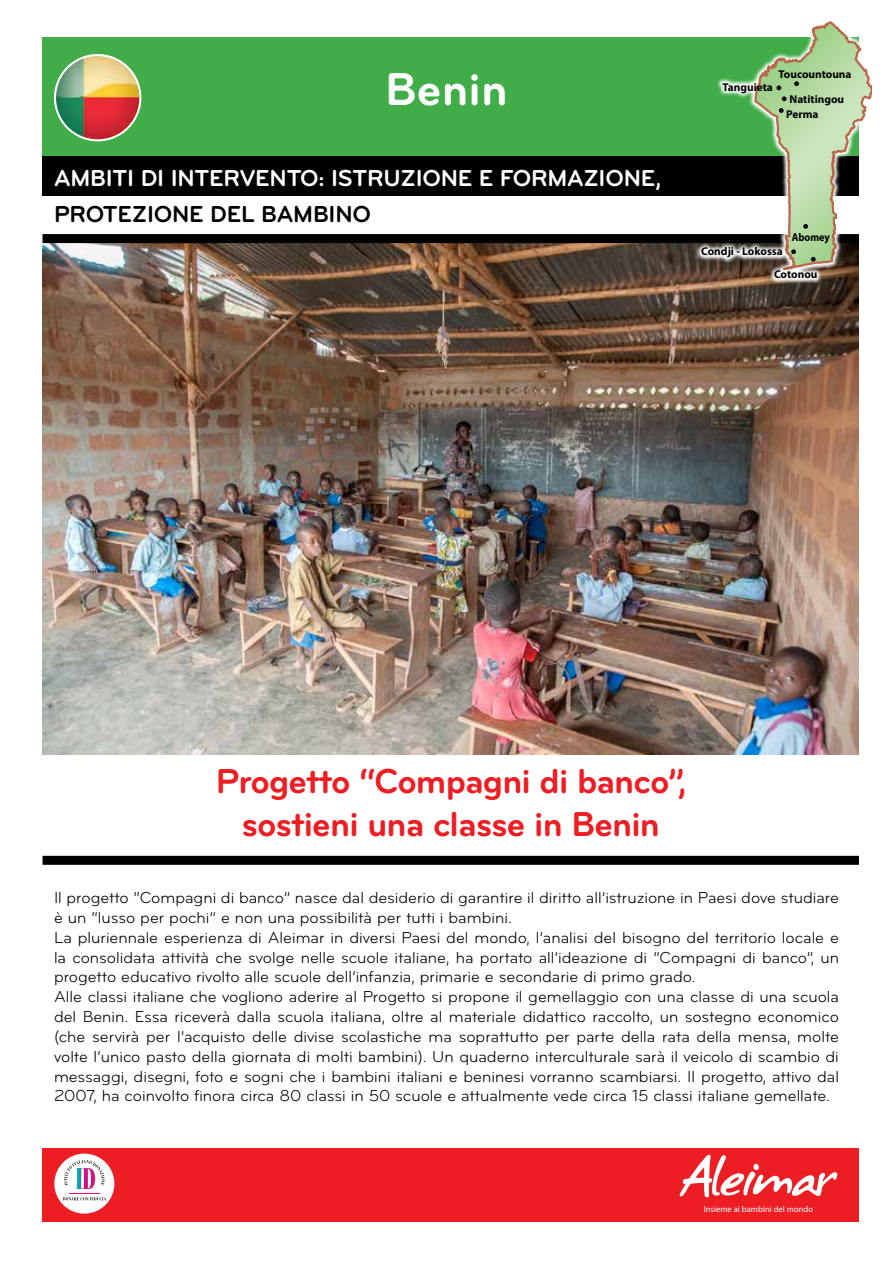
<style>
.page{position:relative;width:893px;height:1263px;background:#fff}
.page>*{position:absolute;margin:0;border:0;box-sizing:border-box;transform-origin:0 0}
.t1{font:700 48px "Bryant LG";color:#fff}
.t2{font:700 36px/43.2px "Bryant LG";letter-spacing:-.025em;color:#ed1d24;text-align:center}
.t3{font:700 24px "Bryant LG";letter-spacing:-.01em;color:#fff}
.t4{font:700 24px "Bryant LG";letter-spacing:-.01em;color:#000}
.t5{font:16.5px/19.8px "Bryant LG";color:#000}
.t6{font:700 11.25px "Myriad Pro";color:#000}
.t7{font:700 11.25px "Myriad Pro";color:#000;scale:.9 1}
.t8{font:8.7px "Myriad";color:#fff}
</style>
<div class="page">
<img style="left:43px;top:243px;width:816px;height:512px">
<div style="left:43px;top:37px;width:816px;height:119px;background:#41ad49"></div>
<div style="left:43px;top:156px;width:816px;height:40px;background:#000"></div>
<div style="left:43px;top:234px;width:816px;height:9px;background:#000"></div>
<div style="left:43px;top:856px;width:816px;height:9px;background:#000"></div>
<img style="left:55px;top:55px;width:85px;height:85px;border-radius:43px">
<div style="left:54px;top:54px;width:87px;height:87px;border:2px solid #fff;border-radius:50%"></div>
<div style="left:43px;top:1148px;width:816px;height:73px;background:#ed1d24"></div>
<svg style="left:680px;top:1155px;width:157px;height:42px"></svg>
<div style="left:54px;top:1153px;width:60px;height:60px;background:#fff;border-radius:50%"></div>
<svg style="left:64px;top:1160px;width:41px;height:29px"></svg>
<svg style="left:63px;top:1197px;width:43px;height:3px"></svg>
<hr style="left:69px;top:1193px;width:31px;height:1px;background:#ec008c">
<svg style="left:696px;top:78px;width:163px;height:206px"></svg>
<svg style="left:753px;top:21px;width:119px;height:262px"></svg>
<h1 class="t1" style="left:385px;top:59px;width:124px">BENIN</h1>
<h3 class="t3" style="left:54px;top:163px;width:609px">AMBITI DI INTERVENTO: ISTRUZIONE E FORMAZIONE,</h3>
<h3 class="t4" style="left:54px;top:199px;width:319px">PROTEZIONE DEL BAMBINO</h3>
<p class="t6" style="left:779px;top:67px;width:74px">Toucountouna</p>
<p class="t6" style="left:722px;top:79px;width:52px">Tanguieta</p>
<p class="t6" style="left:789px;top:91px;width:56px">Natitingou</p>
<p class="t6" style="left:786px;top:107px;width:34px">Perma</p>
<p class="t7" style="left:792px;top:230px;width:44px">Abomey</p>
<p class="t6" style="left:701px;top:244px;width:83px">Condji - Lokossa</p>
<p class="t6" style="left:774px;top:267px;width:45px">Cotonou</p>
<h2 class="t2" style="left:216px;top:760px;width:472px">PROGETTO “COMPAGNI DI BANCO”,<br>SOSTIENI UNA CLASSE IN BENIN</h2>
<p class="t5" style="left:54px;top:888px;width:787px">Il progetto “Compagni di banco” nasce dal desiderio di garantire il diritto all’istruzione in Paesi dove studiare è un “lusso per pochi” e non una possibilità per tutti i bambini.<br>La pluriennale esperienza di Aleimar in diversi Paesi del mondo, l’analisi del bisogno del territorio locale e la consolidata attività che svolge nelle scuole italiane, ha portato all’ideazione di “Compagni di banco”, un progetto educativo rivolto alle scuole dell’infanzia, primarie e secondarie di primo grado.<br>Alle classi italiane che vogliono aderire al Progetto si propone il gemellaggio con una classe di una scuola del Benin. Essa riceverà dalla scuola italiana, oltre al materiale didattico raccolto, un sostegno economico (che servirà per l’acquisto delle divise scolastiche ma soprattutto per parte della rata della mensa, molte volte l’unico pasto della giornata di molti bambini). Un quaderno interculturale sarà il veicolo di scambio di messaggi, disegni, foto e sogni che i bambini italiani e beninesi vorranno scambiarsi. Il progetto, attivo dal 2007, ha coinvolto finora circa 80 classi in 50 scuole e attualmente vede circa 15 classi italiane gemellate.</p>
<p class="t8" style="left:704px;top:1205px;width:111px">Insieme ai bambini del mondo</p>
</div>
